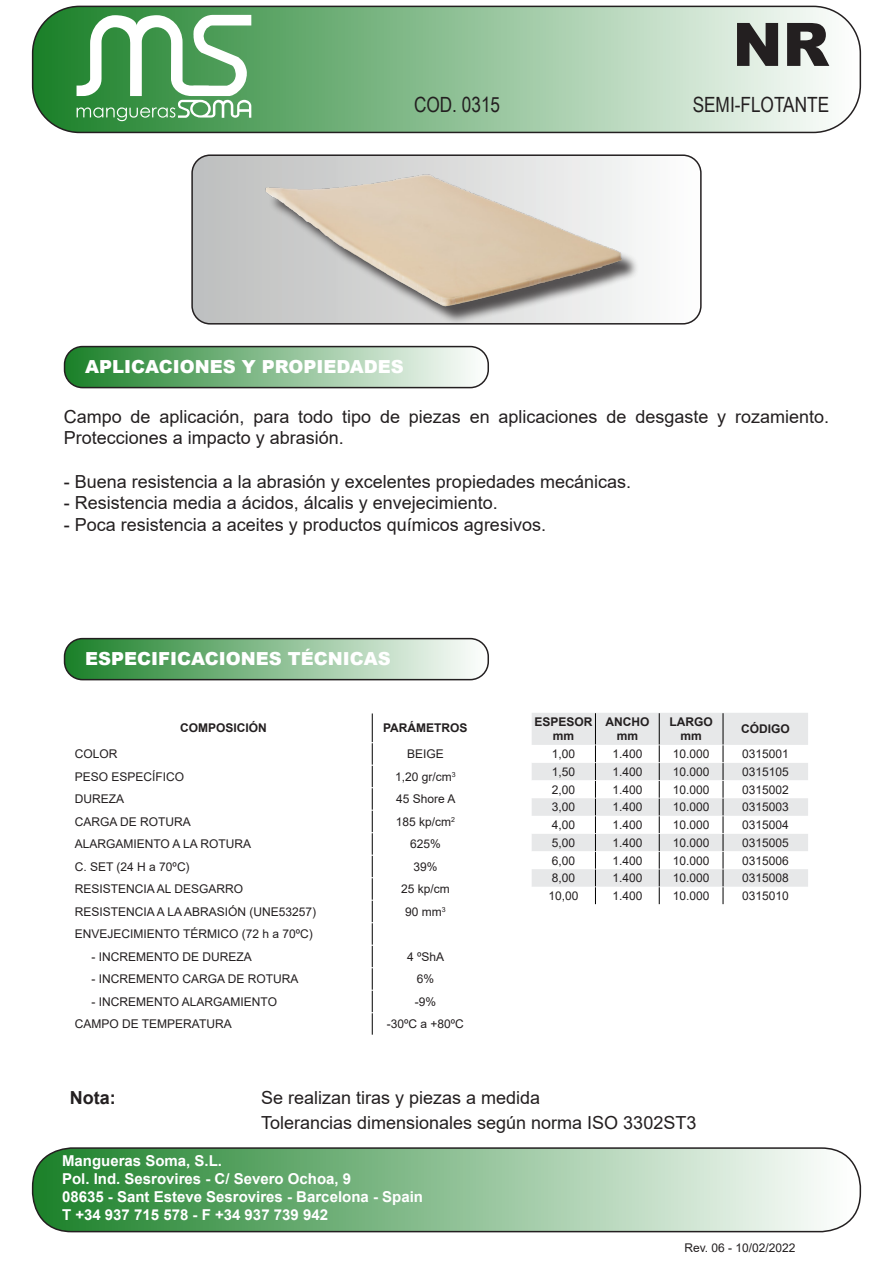
<style>
.page{position:relative;width:893px;height:1263px;background:#fff}
.page>*{position:absolute;margin:0;border:0;box-sizing:border-box;transform-origin:0 0}
.t1{font:900 60px "Arial";color:#231f20}
.t2{font:21px "Arial Narrow";color:#231f20}
.t3{font:18px/21.6px "Arial";color:#231f20}
.t4{font:900 18px "Arial";color:#fff}
.t5{font:700 18px "Arial";color:#231f20}
.t6{font:700 15px "Arial";color:#fff}
.Codigos_y_PVP_-_ROJO{font:12px "Arial";color:#231f20}
.t7{font:700 12px "Arial";color:#231f20}
</style>
<div class="page">
<svg style="left:65px;top:639px;width:423px;height:41px;background:#8dbf93"></svg>
<div style="left:64px;top:638px;width:425px;height:42px;border:2px solid #231f20;border-radius:18px"></div>
<svg style="left:33px;top:1148px;width:827px;height:83px;background:#8ec095"></svg>
<div style="left:32px;top:1147px;width:829px;height:85px;border:2px solid #231f20;border-radius:39px"></div>
<svg style="left:372px;top:713px;width:1px;height:322px"></svg>
<svg style="left:33px;top:6px;width:827px;height:126px;background:#9fc9a5"></svg>
<div style="left:32px;top:6px;width:829px;height:127px;border:2px solid #231f20;border-radius:47px"></div>
<svg style="left:65px;top:347px;width:423px;height:41px;background:#8dbf93"></svg>
<div style="left:64px;top:346px;width:425px;height:42px;border:2px solid #231f20;border-radius:18px"></div>
<img style="left:194px;top:157px;width:505px;height:165px">
<div style="left:191px;top:154px;width:511px;height:171px;border:2px solid #231f20;border-radius:18px"></div>
<svg style="left:77px;top:15px;width:174px;height:106px"></svg>
<div style="left:532px;top:713px;width:276px;height:32px;background:#e7e8e9"></div>
<hr style="left:595px;top:713px;width:1px;height:31px;background:#000">
<hr style="left:659px;top:713px;width:1px;height:31px;background:#000">
<hr style="left:723px;top:713px;width:1px;height:31px;background:#000">
<svg style="left:532px;top:745px;width:276px;height:159px"></svg>
<p class="t2" style="left:414px;top:89px;width:88px">COD. 0315</p>
<p class="t4" style="left:85px;top:354px;width:320px">APLICACIONES Y PROPIEDADES</p>
<p class="t1" style="left:732px;top:1px;width:98px">NR</p>
<p class="t2" style="left:693px;top:89px;width:138px">SEMI-FLOTANTE</p>
<p class="t3" style="left:64px;top:405px;width:767px">Campo de aplicación, para todo tipo de piezas en aplicaciones de desgaste y rozamiento.<br>Protecciones a impacto y abrasión.</p>
<p class="t3" style="left:64px;top:470px;width:569px">- Buena resistencia a la abrasión y excelentes propiedades mecánicas.</p>
<p class="t3" style="left:64px;top:492px;width:436px">- Resistencia media a ácidos, álcalis y envejecimiento.</p>
<p class="t3" style="left:64px;top:513px;width:484px">- Poca resistencia a aceites y productos químicos agresivos.</p>
<p class="t4" style="left:85px;top:646px;width:307px">ESPECIFICACIONES TÉCNICAS</p>
<p class="t7" style="left:180px;top:719px;width:88px">COMPOSICIÓN</p>
<p class="t7" style="left:383px;top:719px;width:86px">PARÁMETROS</p>
<p class="Codigos_y_PVP_-_ROJO" style="left:75px;top:746px;width:44px">COLOR</p>
<p class="Codigos_y_PVP_-_ROJO" style="left:407px;top:746px;width:38px">BEIGE</p>
<p class="Codigos_y_PVP_-_ROJO" style="left:75px;top:768px;width:111px">PESO ESPECÍFICO</p>
<p class="Codigos_y_PVP_-_ROJO" style="left:395px;top:768px;width:62px">1,20 gr/cm<sup>3</sup></p>
<p class="Codigos_y_PVP_-_ROJO" style="left:75px;top:791px;width:51px">DUREZA</p>
<p class="Codigos_y_PVP_-_ROJO" style="left:396px;top:791px;width:61px">45 Shore A</p>
<p class="Codigos_y_PVP_-_ROJO" style="left:75px;top:813px;width:118px">CARGA DE ROTURA</p>
<p class="Codigos_y_PVP_-_ROJO" style="left:396px;top:813px;width:61px">185 kp/cm<sup>2</sup></p>
<p class="Codigos_y_PVP_-_ROJO" style="left:75px;top:836px;width:178px">ALARGAMIENTO A LA ROTURA</p>
<p class="Codigos_y_PVP_-_ROJO" style="left:410px;top:836px;width:32px">625%</p>
<p class="Codigos_y_PVP_-_ROJO" style="left:75px;top:858px;width:116px">C. SET (24 H a 70ºC)</p>
<p class="Codigos_y_PVP_-_ROJO" style="left:413px;top:858px;width:26px">39%</p>
<p class="Codigos_y_PVP_-_ROJO" style="left:75px;top:881px;width:170px">RESISTENCIA AL DESGARRO</p>
<p class="Codigos_y_PVP_-_ROJO" style="left:401px;top:881px;width:50px">25 kp/cm</p>
<p class="Codigos_y_PVP_-_ROJO" style="left:75px;top:903px;width:243px">RESISTENCIA A LA ABRASIÓN (UNE53257)</p>
<p class="Codigos_y_PVP_-_ROJO" style="left:405px;top:903px;width:42px">90 mm<sup>3</sup></p>
<p class="Codigos_y_PVP_-_ROJO" style="left:75px;top:926px;width:239px">ENVEJECIMIENTO TÉRMICO (72 h a 70ºC)</p>
<p class="Codigos_y_PVP_-_ROJO" style="left:91px;top:948px;width:162px">- INCREMENTO DE DUREZA</p>
<p class="Codigos_y_PVP_-_ROJO" style="left:407px;top:948px;width:39px">4 ºShA</p>
<p class="Codigos_y_PVP_-_ROJO" style="left:91px;top:971px;width:209px">- INCREMENTO CARGA DE ROTURA</p>
<p class="Codigos_y_PVP_-_ROJO" style="left:417px;top:971px;width:19px">6%</p>
<p class="Codigos_y_PVP_-_ROJO" style="left:91px;top:993px;width:187px">- INCREMENTO ALARGAMIENTO</p>
<p class="Codigos_y_PVP_-_ROJO" style="left:415px;top:993px;width:23px">-9%</p>
<p class="Codigos_y_PVP_-_ROJO" style="left:75px;top:1016px;width:158px">CAMPO DE TEMPERATURA</p>
<p class="Codigos_y_PVP_-_ROJO" style="left:387px;top:1016px;width:79px">-30ºC a +80ºC</p>
<p class="t7" style="left:535px;top:713px;width:60px">ESPESOR</p>
<p class="t7" style="left:553px;top:728px;width:23px">mm</p>
<p class="t7" style="left:605px;top:713px;width:45px">ANCHO</p>
<p class="t7" style="left:617px;top:728px;width:23px">mm</p>
<p class="t7" style="left:669px;top:713px;width:45px">LARGO</p>
<p class="t7" style="left:680px;top:728px;width:23px">mm</p>
<p class="t7" style="left:741px;top:720px;width:50px">CÓDIGO</p>
<p class="Codigos_y_PVP_-_ROJO" style="left:552px;top:746px;width:25px">1,00</p>
<p class="Codigos_y_PVP_-_ROJO" style="left:612px;top:746px;width:32px">1.400</p>
<p class="Codigos_y_PVP_-_ROJO" style="left:673px;top:746px;width:38px">10.000</p>
<p class="Codigos_y_PVP_-_ROJO" style="left:742px;top:746px;width:48px">0315001</p>
<p class="Codigos_y_PVP_-_ROJO" style="left:552px;top:763px;width:25px">1,50</p>
<p class="Codigos_y_PVP_-_ROJO" style="left:612px;top:763px;width:32px">1.400</p>
<p class="Codigos_y_PVP_-_ROJO" style="left:673px;top:763px;width:38px">10.000</p>
<p class="Codigos_y_PVP_-_ROJO" style="left:742px;top:763px;width:48px">0315105</p>
<p class="Codigos_y_PVP_-_ROJO" style="left:552px;top:781px;width:25px">2,00</p>
<p class="Codigos_y_PVP_-_ROJO" style="left:612px;top:781px;width:32px">1.400</p>
<p class="Codigos_y_PVP_-_ROJO" style="left:673px;top:781px;width:38px">10.000</p>
<p class="Codigos_y_PVP_-_ROJO" style="left:742px;top:781px;width:48px">0315002</p>
<p class="Codigos_y_PVP_-_ROJO" style="left:552px;top:799px;width:25px">3,00</p>
<p class="Codigos_y_PVP_-_ROJO" style="left:612px;top:799px;width:32px">1.400</p>
<p class="Codigos_y_PVP_-_ROJO" style="left:673px;top:799px;width:38px">10.000</p>
<p class="Codigos_y_PVP_-_ROJO" style="left:742px;top:799px;width:48px">0315003</p>
<p class="Codigos_y_PVP_-_ROJO" style="left:552px;top:817px;width:25px">4,00</p>
<p class="Codigos_y_PVP_-_ROJO" style="left:612px;top:817px;width:32px">1.400</p>
<p class="Codigos_y_PVP_-_ROJO" style="left:673px;top:817px;width:38px">10.000</p>
<p class="Codigos_y_PVP_-_ROJO" style="left:742px;top:817px;width:48px">0315004</p>
<p class="Codigos_y_PVP_-_ROJO" style="left:552px;top:834px;width:25px">5,00</p>
<p class="Codigos_y_PVP_-_ROJO" style="left:612px;top:834px;width:32px">1.400</p>
<p class="Codigos_y_PVP_-_ROJO" style="left:673px;top:834px;width:38px">10.000</p>
<p class="Codigos_y_PVP_-_ROJO" style="left:742px;top:834px;width:48px">0315005</p>
<p class="Codigos_y_PVP_-_ROJO" style="left:552px;top:852px;width:25px">6,00</p>
<p class="Codigos_y_PVP_-_ROJO" style="left:612px;top:852px;width:32px">1.400</p>
<p class="Codigos_y_PVP_-_ROJO" style="left:673px;top:852px;width:38px">10.000</p>
<p class="Codigos_y_PVP_-_ROJO" style="left:742px;top:852px;width:48px">0315006</p>
<p class="Codigos_y_PVP_-_ROJO" style="left:552px;top:870px;width:25px">8,00</p>
<p class="Codigos_y_PVP_-_ROJO" style="left:612px;top:870px;width:32px">1.400</p>
<p class="Codigos_y_PVP_-_ROJO" style="left:673px;top:870px;width:38px">10.000</p>
<p class="Codigos_y_PVP_-_ROJO" style="left:742px;top:870px;width:48px">0315008</p>
<p class="Codigos_y_PVP_-_ROJO" style="left:549px;top:887px;width:32px">10,00</p>
<p class="Codigos_y_PVP_-_ROJO" style="left:612px;top:887px;width:32px">1.400</p>
<p class="Codigos_y_PVP_-_ROJO" style="left:673px;top:887px;width:38px">10.000</p>
<p class="Codigos_y_PVP_-_ROJO" style="left:742px;top:887px;width:48px">0315010</p>
<p class="t5" style="left:70px;top:1084px;width:47px">Nota:</p>
<p class="t3" style="left:261px;top:1086px;width:281px">Se realizan tiras y piezas a medida</p>
<p class="t3" style="left:261px;top:1111px;width:437px">Tolerancias dimensionales según norma ISO 3302ST3</p>
<p class="t6" style="left:62px;top:1150px;width:162px">Mangueras Soma, S.L.</p>
<p class="t6" style="left:62px;top:1168px;width:291px">Pol. Ind. Sesrovires - C/ Severo Ochoa, 9</p>
<p class="t6" style="left:62px;top:1186px;width:362px">08635 - Sant Esteve Sesrovires - Barcelona - Spain</p>
<p class="t6" style="left:62px;top:1204px;width:268px">T +34 937 715 578 - F +34 937 739 942</p>
<p class="Codigos_y_PVP_-_ROJO" style="left:684px;top:1239px;width:113px">Rev. 06 - 10/02/2022</p>
</div>
